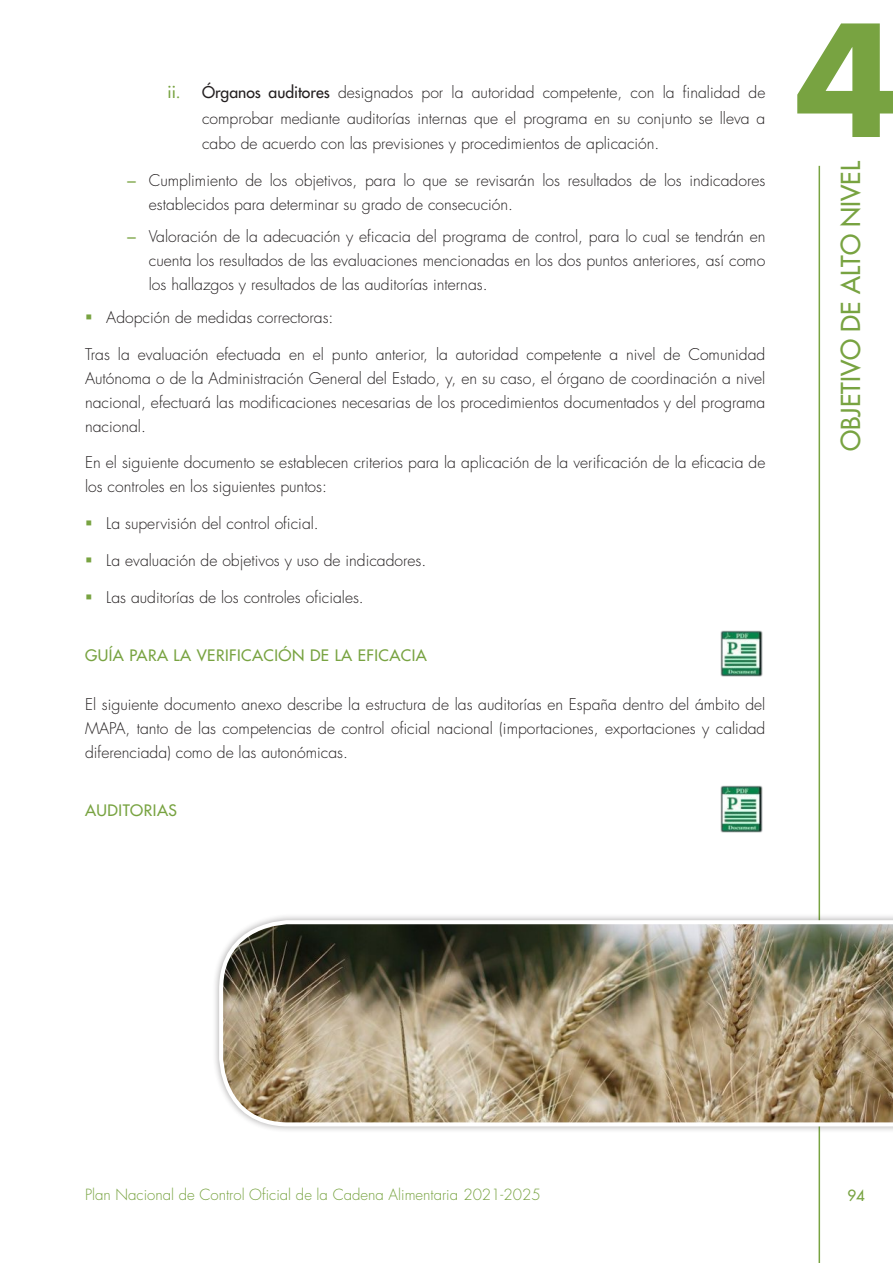
<style>
.page{position:relative;width:893px;height:1263px;background:#fff}
.page>*{position:absolute;margin:0;border:0;box-sizing:border-box;transform-origin:0 0}
.t1{font:700 150.6px "Futura Std";color:#78a341}
.t2{font:500 25.5px "Futura Std";color:#78a341}
.t3{font:300 15.75px/24px "Futura Std";color:#231f20;text-align:justify}
.t4{font:500 15.45px "Futura Std";letter-spacing:.03em;color:#78a341}
.t5{font:300 15px "Futura Std";color:#78a341}
.t6{font:500 15px "Futura Std";color:#78a341}
.s1{font-weight:500;font-size:16.5px;color:#78a341}
.s2{font-weight:500}
.s3{font-family:"Gill Sans";font-weight:400;font-size:16.5px;color:#78a341}
</style>
<div class="page">
<hr style="left:819px;top:166px;width:1px;height:1097px;background:#78a341">
<img style="left:721px;top:630px;width:41px;height:47px">
<img style="left:721px;top:786px;width:41px;height:46px">
<div style="left:212px;top:913px;width:681px;height:220px;background:#231f20;opacity:.3"></div>
<img style="left:219px;top:920px;width:674px;height:206px">
<p class="t3" style="left:202px;top:80px;width:565px;line-height:25.5px;text-indent:-34px"><span class="s1">ii.</span> <span class="s2">Órganos auditores</span> designados por la autoridad competente, con la finalidad de comprobar mediante auditorías internas que el programa en su conjunto se lleva a cabo de acuerdo con las previsiones y procedimientos de aplicación.</p>
<p class="t3" style="left:149px;top:169px;width:618px;text-indent:-21px"><span class="s3">–</span> Cumplimiento de los objetivos, para lo que se revisarán los resultados de los indicadores establecidos para determinar su grado de consecución.</p>
<p class="t3" style="left:149px;top:225px;width:618px;text-indent:-21px"><span class="s3">–</span> Valoración de la adecuación y eficacia del programa de control, para lo cual se tendrán en cuenta los resultados de las evaluaciones mencionadas en los dos puntos anteriores, así como los hallazgos y resultados de las auditorías internas.</p>
<p class="t3" style="left:106px;top:306px;width:229px">Adopción de medidas correctoras:</p>
<p class="t3" style="left:85px;top:342px;width:682px">Tras la evaluación efectuada en el punto anterior, la autoridad competente a nivel de Comunidad Autónoma o de la Administración General del Estado, y, en su caso, el órgano de coordinación a nivel nacional, efectuará las modificaciones necesarias de los procedimientos documentados y del programa nacional.</p>
<p class="t3" style="left:85px;top:451px;width:682px">En el siguiente documento se establecen criterios para la aplicación de la verificación de la eficacia de los controles en los siguientes puntos:</p>
<p class="t3" style="left:106px;top:512px;width:214px">La supervisión del control oficial.</p>
<p class="t3" style="left:106px;top:549px;width:321px">La evaluación de objetivos y uso de indicadores.</p>
<p class="t3" style="left:106px;top:585px;width:259px">Las auditorías de los controles oficiales.</p>
<p class="t4" style="left:85px;top:645px;width:343px">GUÍA PARA LA VERIFICACIÓN DE LA EFICACIA</p>
<p class="t3" style="left:85px;top:693px;width:682px">El siguiente documento anexo describe la estructura de las auditorías en España dentro del ámbito del MAPA, tanto de las competencias de control oficial nacional (importaciones, exportaciones y calidad diferenciada) como de las autonómicas.</p>
<p class="t4" style="left:85px;top:801px;width:93px">AUDITORIAS</p>
<h1 class="t1" style="left:795px;top:-20px;width:105px">4</h1>
<h2 class="t2" style="left:835px;top:451px;width:291px;rotate:-90deg">OBJETIVO DE ALTO NIVEL</h2>
<p class="t5" style="left:85px;top:1186px;width:457px">Plan Nacional de Control Oficial de la Cadena Alimentaria 2021-2025</p>
<p class="t6" style="left:847px;top:1186px;width:19px">94</p>
</div>
